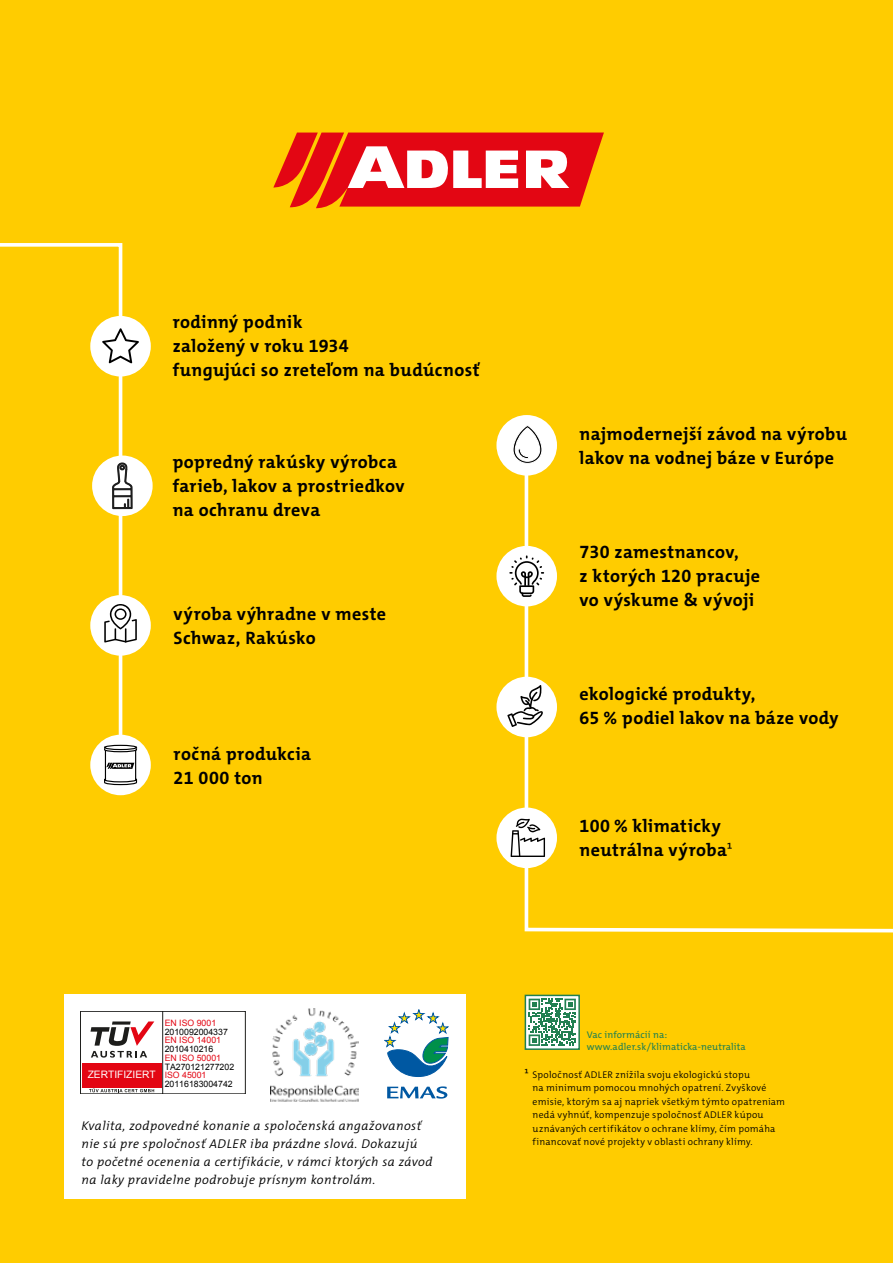
<style>
.page{position:relative;width:893px;height:1263px;background:#fc0}
.page>*{position:absolute;margin:0;border:0;box-sizing:border-box;transform-origin:0 0}
.t1{font:700 18px/24px "The Mix C4 s";letter-spacing:.02em;color:#000}
.t2{font:italic 300 12.75px/18px "The Mix C4 s";letter-spacing:.04em;color:#000}
.t3{font:10.2px "Arial";color:#fff}
.t4{font:300 9.75px/13.5px "The Mix C4 s";letter-spacing:.025em;color:#000}
.t5{font:9.75px/12.3px "The Mix C4 s";letter-spacing:.015em;color:#218051}
.t6{font:8.7px "Arial";color:#000}
.t7{font:8.7px "Arial";color:#e30613}
.s1{font-weight:300}
.s2{font-size:8.7px;color:#e30613}
.s3{font-size:13.5px}
</style>
<div class="page">
<div style="left:64px;top:995px;width:402px;height:204px;background:#fff"></div>
<img style="left:270px;top:1008px;width:88px;height:93px">
<svg style="left:387px;top:1086px;width:60px;height:12px"></svg>
<svg style="left:384px;top:1009px;width:64px;height:68px"></svg>
<div style="left:163px;top:1011px;width:83px;height:83px;border:1px solid #1d1d1b"></div>
<div style="left:80px;top:1011px;width:83px;height:83px;border:1px solid #1d1d1b"></div>
<div style="left:82px;top:1063px;width:79px;height:24px;background:#e30613"></div>
<svg style="left:89px;top:1088px;width:65px;height:4px"></svg>
<svg style="left:90px;top:1021px;width:64px;height:36px"></svg>
<svg style="left:0;top:243px;width:124px;height:517px"></svg>
<svg style="left:273px;top:133px;width:331px;height:75px;background:#ec5745"></svg>
<div style="left:90px;top:316px;width:61px;height:60px;background:#fff;border-radius:50%"></div>
<svg style="left:102px;top:328px;width:37px;height:35px"></svg>
<div style="left:92px;top:455px;width:61px;height:61px;background:#fff;border-radius:50%"></div>
<svg style="left:112px;top:462px;width:21px;height:47px"></svg>
<div style="left:90px;top:595px;width:61px;height:61px;background:#fff;border-radius:50%"></div>
<svg style="left:104px;top:604px;width:33px;height:38px"></svg>
<div style="left:90px;top:735px;width:61px;height:60px;background:#fff;border-radius:50%"></div>
<div style="left:104px;top:745px;width:33px;height:5px;border:1px solid #000;border-radius:50%"></div>
<svg style="left:104px;top:746px;width:34px;height:40px"></svg>
<svg style="left:523px;top:438px;width:370px;height:495px"></svg>
<div style="left:496px;top:546px;width:61px;height:60px;background:#fff;border-radius:50%"></div>
<svg style="left:509px;top:555px;width:35px;height:42px"></svg>
<div style="left:496px;top:415px;width:61px;height:61px;background:#fff;border-radius:50%"></div>
<svg style="left:513px;top:425px;width:29px;height:39px"></svg>
<div style="left:496px;top:807px;width:61px;height:61px;background:#fff;border-radius:50%"></div>
<svg style="left:511px;top:819px;width:34px;height:38px"></svg>
<div style="left:496px;top:677px;width:61px;height:60px;background:#fff;border-radius:50%"></div>
<svg style="left:507px;top:685px;width:36px;height:42px"></svg>
<svg style="left:524px;top:994px;width:56px;height:56px;background:#8aba9c"></svg>
<p class="t1" style="left:173px;top:311px;width:308px">rodinný podnik<br>založený v roku 1934<br>fungujúci so zreteľom na budúcnosť</p>
<p class="t1" style="left:173px;top:450px;width:233px">popredný rakúsky výrobca farieb, lakov a prostriedkov na ochranu dreva</p>
<p class="t1" style="left:174px;top:602px;width:214px">výroba výhradne v meste<br>Schwaz, Rakúsko</p>
<p class="t1" style="left:174px;top:742px;width:139px">ročná produkcia<br>21 000 ton</p>
<p class="t1" style="left:580px;top:422px;width:269px">najmodernejší závod na výrobu lakov na vodnej báze v Európe</p>
<p class="t1" style="left:580px;top:540px;width:182px">730 zamestnancov,<br>z ktorých 120 pracuje vo výskume &amp; vývoji</p>
<p class="t1" style="left:580px;top:682px;width:260px">ekologické produkty,<br>65 % podiel lakov na báze vody</p>
<p class="t1" style="left:580px;top:814px;width:154px">100 % klimaticky neutrálna výroba<span class="s1">1</span></p>
<p class="t7" style="left:165px;top:1017px;width:53px">EN ISO 9001</p>
<p class="t6" style="left:165px;top:1043px;width:50px">2010410216</p>
<p class="t6" style="left:165px;top:1026px;width:65px">2010092004337</p>
<p class="t7" style="left:165px;top:1034px;width:58px">EN ISO 14001</p>
<p class="t6" style="left:165px;top:1061px;width:71px">TA270121277202</p>
<p class="t7" style="left:165px;top:1052px;width:58px">EN ISO 50001</p>
<p class="t6" style="left:165px;top:1078px;width:70px">20116183004742</p>
<p class="t3" style="left:88px;top:1068px;width:120px">ZERTIFIZIERT <span class="s2">ISO 45001</span></p>
<p class="t2" style="left:81px;top:1117px;width:353px">Kvalita, zodpovedné konanie a spoločenská angažovanosť nie sú pre spoločnosť ADLER iba prázdne slová. Dokazujú<br>to početné ocenenia a certifikácie, v rámci ktorých sa závod na laky pravidelne podrobuje prísnym kontrolám.</p>
<p class="t5" style="left:587px;top:1028px;width:161px">Vac informácií na: www.adler.sk/klimaticka-neutralita</p>
<p class="t4" style="left:533px;top:1068px;width:254px;text-indent:-8px"><span class="s3">1</span> Spoločnosť ADLER znížila svoju ekologickú stopu<br>na minimum pomocou mnohých opatrení. Zvyškové emisie, ktorým sa aj napriek všetkým týmto opatreniam nedá vyhnúť, kompenzuje spoločnosť ADLER kúpou uznávaných certifikátov o ochrane klímy, čím pomáha financovať nové projekty v oblasti ochrany klímy.</p>
</div>
